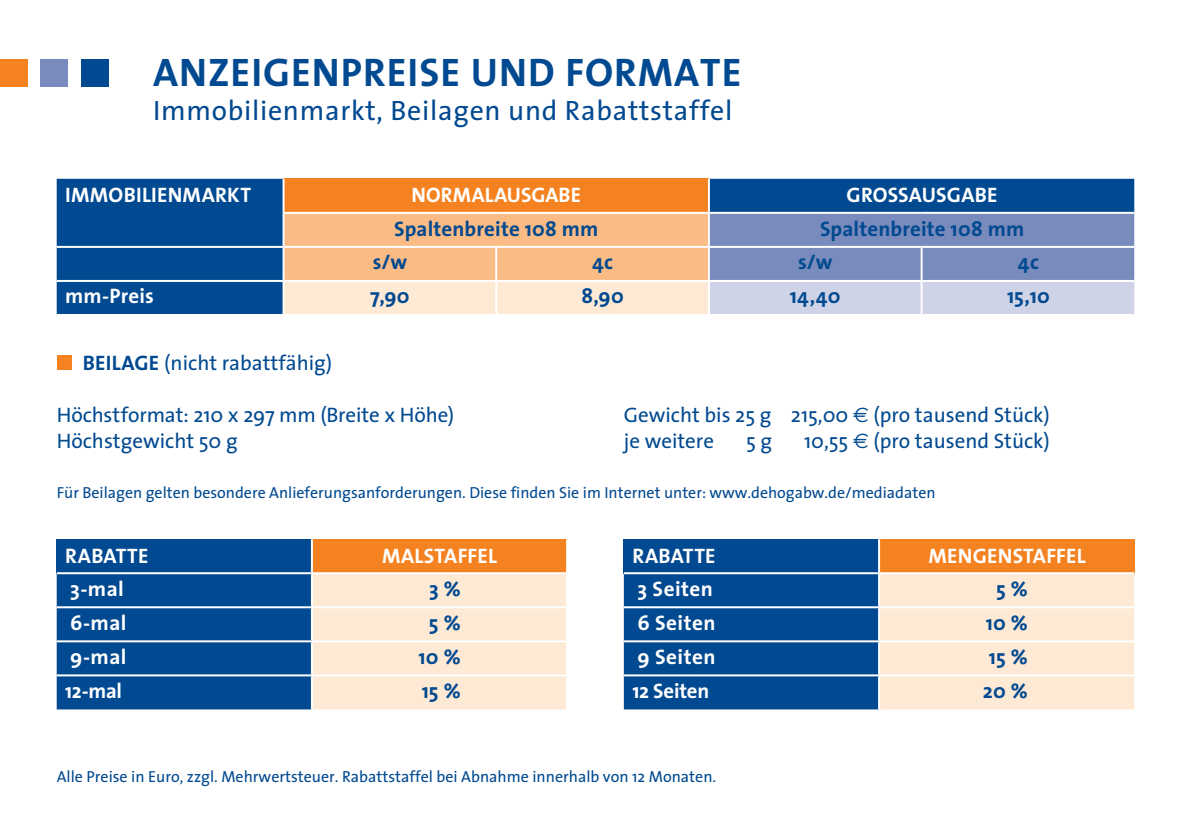
<style>
.page{position:relative;width:1191px;height:840px;background:#fff}
.page>*{position:absolute;margin:0;border:0;box-sizing:border-box;transform-origin:0 0}
.t1{font:700 40px "The Sans";letter-spacing:.025em;color:#014990}
.t2{font:28px "The Sans";letter-spacing:.025em;color:#014990}
.t3{font:21px/26px "The Sans";color:#014990}
.t4{font:700 21px "The Sans";letter-spacing:.01em;color:#fff}
.t5{font:700 21px "The Sans";letter-spacing:.01em;color:#014990}
.t6{font:16px "The Sans";color:#014990}
.s1{font-family:"Euro Sans"}
</style>
<div class="page">
<div style="left:57px;top:539px;width:255px;height:34px;background:#014990"></div>
<div style="left:312px;top:539px;width:255px;height:34px;background:#f58220"></div>
<svg style="left:57px;top:574px;width:509px;height:135px;background:#8099b3"></svg>
<hr style="left:311px;top:539px;width:2px;height:33px;background:#fff">
<hr style="left:311px;top:574px;width:2px;height:32px;background:#fff">
<hr style="left:311px;top:608px;width:2px;height:32px;background:#fff">
<hr style="left:311px;top:642px;width:2px;height:32px;background:#fff">
<hr style="left:311px;top:676px;width:2px;height:33px;background:#fff">
<hr style="left:566px;top:539px;width:2px;height:33px;background:#fff">
<hr style="left:57px;top:572px;width:255px;height:2px;background:#fff">
<hr style="left:312px;top:572px;width:256px;height:2px;background:#fff">
<hr style="left:57px;top:606px;width:255px;height:2px;background:#fff">
<hr style="left:312px;top:606px;width:256px;height:2px;background:#fff">
<hr style="left:57px;top:640px;width:255px;height:2px;background:#fff">
<hr style="left:312px;top:640px;width:256px;height:2px;background:#fff">
<hr style="left:57px;top:674px;width:255px;height:2px;background:#fff">
<hr style="left:312px;top:674px;width:256px;height:2px;background:#fff">
<div style="left:624px;top:539px;width:255px;height:34px;background:#014990"></div>
<div style="left:879px;top:539px;width:255px;height:34px;background:#f58220"></div>
<svg style="left:624px;top:574px;width:510px;height:135px;background:#7f99b2"></svg>
<hr style="left:878px;top:539px;width:2px;height:33px;background:#fff">
<hr style="left:878px;top:574px;width:2px;height:32px;background:#fff">
<hr style="left:878px;top:608px;width:2px;height:32px;background:#fff">
<hr style="left:878px;top:642px;width:2px;height:32px;background:#fff">
<hr style="left:878px;top:676px;width:2px;height:33px;background:#fff">
<hr style="left:624px;top:572px;width:255px;height:2px;background:#fff">
<hr style="left:879px;top:572px;width:255px;height:2px;background:#fff">
<hr style="left:624px;top:606px;width:255px;height:2px;background:#fff">
<hr style="left:879px;top:606px;width:255px;height:2px;background:#fff">
<hr style="left:624px;top:640px;width:255px;height:2px;background:#fff">
<hr style="left:879px;top:640px;width:255px;height:2px;background:#fff">
<hr style="left:624px;top:674px;width:255px;height:2px;background:#fff">
<hr style="left:879px;top:674px;width:255px;height:2px;background:#fff">
<div style="left:0;top:59px;width:27px;height:27px;background:#f58220"></div>
<div style="left:40px;top:59px;width:27px;height:27px;background:#788bbc"></div>
<div style="left:81px;top:59px;width:28px;height:27px;background:#014990"></div>
<div style="left:57px;top:179px;width:1077px;height:135px;background:#014990"></div>
<div style="left:283px;top:179px;width:426px;height:34px;background:#f58220"></div>
<svg style="left:284px;top:214px;width:850px;height:100px;background:#c8b7b5"></svg>
<hr style="left:282px;top:179px;width:2px;height:33px;background:#fff">
<hr style="left:282px;top:214px;width:2px;height:32px;background:#fff">
<hr style="left:282px;top:248px;width:2px;height:32px;background:#fff">
<hr style="left:282px;top:282px;width:2px;height:32px;background:#fff">
<hr style="left:495px;top:282px;width:2px;height:32px;background:#fff">
<hr style="left:708px;top:282px;width:2px;height:32px;background:#fff">
<hr style="left:920px;top:282px;width:2px;height:32px;background:#fff">
<hr style="left:920px;top:248px;width:2px;height:32px;background:#fff">
<hr style="left:495px;top:248px;width:2px;height:32px;background:#fff">
<hr style="left:708px;top:179px;width:2px;height:33px;background:#fff">
<hr style="left:708px;top:214px;width:2px;height:32px;background:#fff">
<hr style="left:708px;top:248px;width:2px;height:32px;background:#fff">
<hr style="left:496px;top:280px;width:213px;height:2px;background:#fff">
<hr style="left:709px;top:280px;width:212px;height:2px;background:#fff">
<hr style="left:921px;top:280px;width:213px;height:2px;background:#fff">
<hr style="left:57px;top:280px;width:226px;height:2px;background:#fff">
<hr style="left:283px;top:280px;width:213px;height:2px;background:#fff">
<hr style="left:282px;top:212px;width:214px;height:2px;background:#fff">
<hr style="left:496px;top:212px;width:213px;height:2px;background:#fff">
<hr style="left:709px;top:212px;width:212px;height:2px;background:#fff">
<hr style="left:921px;top:212px;width:213px;height:2px;background:#fff">
<hr style="left:57px;top:246px;width:226px;height:2px;background:#fff">
<hr style="left:283px;top:246px;width:213px;height:2px;background:#fff">
<hr style="left:496px;top:246px;width:213px;height:2px;background:#fff">
<hr style="left:709px;top:246px;width:212px;height:2px;background:#fff">
<hr style="left:921px;top:246px;width:213px;height:2px;background:#fff">
<div style="left:57px;top:355px;width:14px;height:15px;background:#f58220"></div>
<h1 class="t1" style="left:153px;top:39px;width:585px">ANZEIGENPREISE UND FORMATE</h1>
<h2 class="t2" style="left:153px;top:87px;width:581px">Immobilienmarkt, Beilagen und Rabattstaffel</h2>
<h3 class="t4" style="left:65px;top:178px;width:15px">IMMOB</h3>
<h3 class="t4" style="left:136px;top:178px;width:117px">ILIENMARKT</h3>
<h3 class="t4" style="left:411px;top:178px;width:133px">NO RMALAUSGABE</h3>
<h3 class="t4" style="left:846px;top:178px;width:40px">GROSSA</h3>
<h3 class="t4" style="left:921px;top:178px;width:39px">USGABE</h3>
<h3 class="t5" style="left:394px;top:211px;width:206px">SPALTENBREITE 108 MM</h3>
<h3 class="t5" style="left:820px;top:211px;width:206px">SPALTENBREITE 108 MM</h3>
<h3 class="t5" style="left:373px;top:244px;width:36px">S/W</h3>
<h3 class="t5" style="left:592px;top:244px;width:22px">4C</h3>
<h3 class="t5" style="left:798px;top:244px;width:36px">S/W</h3>
<h3 class="t5" style="left:1018px;top:244px;width:22px">4C</h3>
<h3 class="t4" style="left:65px;top:278px;width:90px">MM-PREIS</h3>
<h3 class="t5" style="left:370px;top:278px;width:41px">7,90</h3>
<h3 class="t5" style="left:581px;top:278px;width:44px">8,90</h3>
<h3 class="t5" style="left:790px;top:278px;width:52px">14,40</h3>
<h3 class="t5" style="left:1007px;top:278px;width:44px">15,10</h3>
<h3 class="t5" style="left:83px;top:345px;width:53px">BEILAGE</h3>
<h3 class="t3" style="left:164px;top:349px;width:169px">(nicht rabattfähig)</h3>
<h3 class="t3" style="left:57px;top:401px;width:399px">Höchstformat: 210 x 297 mm (Breite x Höhe)<br>Höchstgewicht 50 g</h3>
<h3 class="t3" style="left:624px;top:401px;width:428px">Gewicht bis 25 g 215,00 <span class="s1">€</span> (pro tausend Stück) je weitere</h3>
<h3 class="t3" style="left:746px;top:427px;width:28px">5 g</h3>
<h3 class="t3" style="left:804px;top:427px;width:247px">10,55 <span class="s1">€</span> (pro tausend Stück)</h3>
<p class="t6" style="left:57px;top:479px;width:880px">Für Beilagen gelten besondere Anlieferungsanforderungen. Diese finden Sie im Internet unter: www.dehogabw.de/mediadaten</p>
<h3 class="t4" style="left:65px;top:538px;width:14px">RABA</h3>
<h3 class="t4" style="left:116px;top:538px;width:31px">TTE</h3>
<h3 class="t4" style="left:382px;top:538px;width:116px">MALSTAFFEL</h3>
<h3 class="t4" style="left:70px;top:570px;width:55px">3-MAL</h3>
<h3 class="t5" style="left:429px;top:570px;width:33px">3 %</h3>
<h3 class="t4" style="left:70px;top:604px;width:58px">6-MAL</h3>
<h3 class="t5" style="left:429px;top:604px;width:33px">5 %</h3>
<h3 class="t4" style="left:70px;top:638px;width:58px">9-MAL</h3>
<h3 class="t5" style="left:418px;top:638px;width:44px">10 %</h3>
<h3 class="t4" style="left:65px;top:672px;width:58px">12-MAL</h3>
<h3 class="t5" style="left:422px;top:672px;width:41px">15 %</h3>
<h3 class="t4" style="left:632px;top:538px;width:14px">RABA</h3>
<h3 class="t4" style="left:683px;top:538px;width:31px">TTE</h3>
<h3 class="t4" style="left:928px;top:538px;width:159px">MENGENSTAFFEL</h3>
<h3 class="t4" style="left:637px;top:570px;width:77px">3 SEITEN</h3>
<h3 class="t5" style="left:996px;top:570px;width:33px">5 %</h3>
<h3 class="t4" style="left:637px;top:604px;width:80px">6 SEITEN</h3>
<h3 class="t5" style="left:985px;top:604px;width:44px">10 %</h3>
<h3 class="t4" style="left:637px;top:638px;width:80px">9 SEITEN</h3>
<h3 class="t5" style="left:988px;top:638px;width:41px">15 %</h3>
<h3 class="t4" style="left:632px;top:672px;width:78px">12 SEITEN</h3>
<h3 class="t5" style="left:982px;top:672px;width:47px">20 %</h3>
<p class="t6" style="left:57px;top:763px;width:661px">Alle Preise in Euro, zzgl. Mehrwertsteuer. Rabattstaffel bei Abnahme innerhalb von 12 Monaten.</p>
</div>
